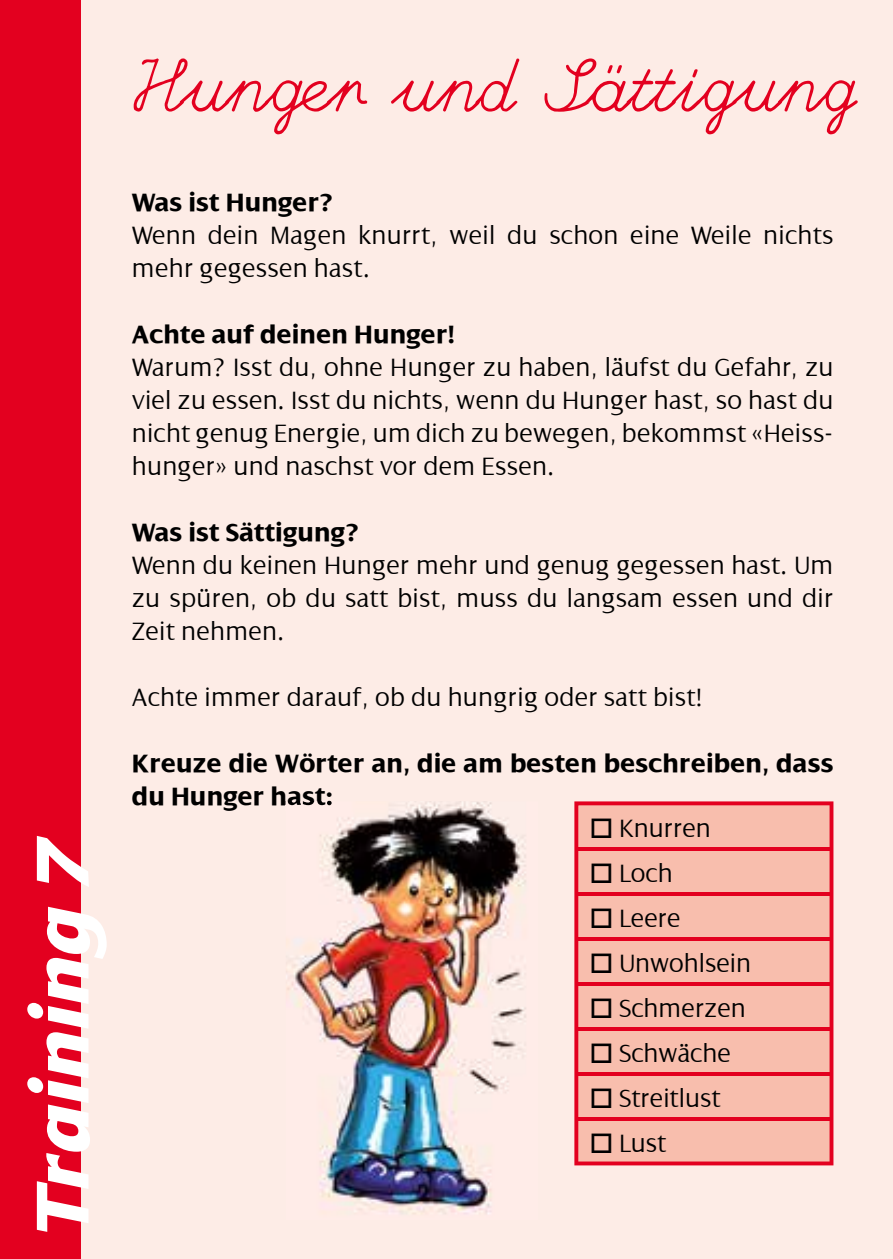
<style>
.page{position:relative;width:893px;height:1259px;background:#fff}
.page>*{position:absolute;margin:0;border:0;box-sizing:border-box;transform-origin:0 0}
.t1{font:italic 80.7px "Dialog X Bold";color:#fff}
.t2{font:66px "Handwriting Mutlu";letter-spacing:-.015em;color:#e3001f}
.t3{font:300 27px/33px "Dialog";letter-spacing:.01em;color:#000;text-align:justify}
.t4{font:700 27px/33px "Dialog";letter-spacing:.01em;color:#000}
</style>
<div class="page">
<div style="left:81px;top:0;width:812px;height:1259px;background:#fdece6"></div>
<div style="left:0;top:0;width:81px;height:1259px;background:#e3001f"></div>
<svg style="left:574px;top:801px;width:259px;height:364px;fill:#f8bead"></svg>
<svg style="left:576px;top:846px;width:255px;height:4px"></svg>
<svg style="left:576px;top:891px;width:255px;height:4px"></svg>
<svg style="left:576px;top:936px;width:255px;height:4px"></svg>
<svg style="left:576px;top:981px;width:255px;height:4px"></svg>
<svg style="left:576px;top:1026px;width:255px;height:4px"></svg>
<svg style="left:576px;top:1071px;width:255px;height:4px"></svg>
<svg style="left:576px;top:1116px;width:255px;height:4px"></svg>
<svg style="left:607px;top:65px;width:15px;height:8px"></svg>
<img style="left:286px;top:801px;width:240px;height:414px">
<img style="left:286px;top:801px;width:46px;height:10px">
<h1 class="t1" style="left:19px;top:1241px;width:407px;rotate:-90deg">Training 7</h1>
<h2 class="t2" style="left:132px;top:37px;width:726px">Hunger und Sattigung</h2>
<p class="t4" style="left:132px;top:185px;width:202px">Was ist Hunger?</p>
<p class="t3" style="left:132px;top:219px;width:703px">Wenn dein Magen knurrt, weil du schon eine Weile nichts mehr gegessen hast.</p>
<p class="t4" style="left:132px;top:317px;width:324px">Achte auf deinen Hunger!</p>
<p class="t3" style="left:132px;top:350px;width:703px">Warum? Isst du, ohne Hunger zu haben, läufst du Gefahr, zu viel zu essen. Isst du nichts, wenn du Hunger hast, so hast du nicht genug Energie, um dich zu bewegen, bekommst «Heiss&shy;hunger» und naschst vor dem Essen.</p>
<p class="t4" style="left:132px;top:515px;width:228px">Was ist Sättigung?</p>
<p class="t3" style="left:132px;top:548px;width:703px">Wenn du keinen Hunger mehr und genug gegessen hast. Um zu spüren, ob du satt bist, muss du langsam essen und dir Zeit nehmen.</p>
<p class="t3" style="left:132px;top:680px;width:572px">Achte immer darauf, ob du hungrig oder satt bist!</p>
<p class="t4" style="left:132px;top:746px;width:703px">Kreuze die Wörter an, die am besten beschreiben, dass du Hunger hast:</p>
<p class="t3" style="left:589px;top:811px;width:123px">□ Knurren</p>
<p class="t3" style="left:589px;top:856px;width:85px">□ Loch</p>
<p class="t3" style="left:589px;top:901px;width:93px">□ Leere</p>
<p class="t3" style="left:589px;top:946px;width:163px">□ Unwohlsein</p>
<p class="t3" style="left:589px;top:991px;width:158px">□ Schmerzen</p>
<p class="t3" style="left:589px;top:1036px;width:143px">□ Schwäche</p>
<p class="t3" style="left:589px;top:1081px;width:133px">□ Streitlust</p>
<p class="t3" style="left:589px;top:1126px;width:79px">□ Lust</p>
</div>
